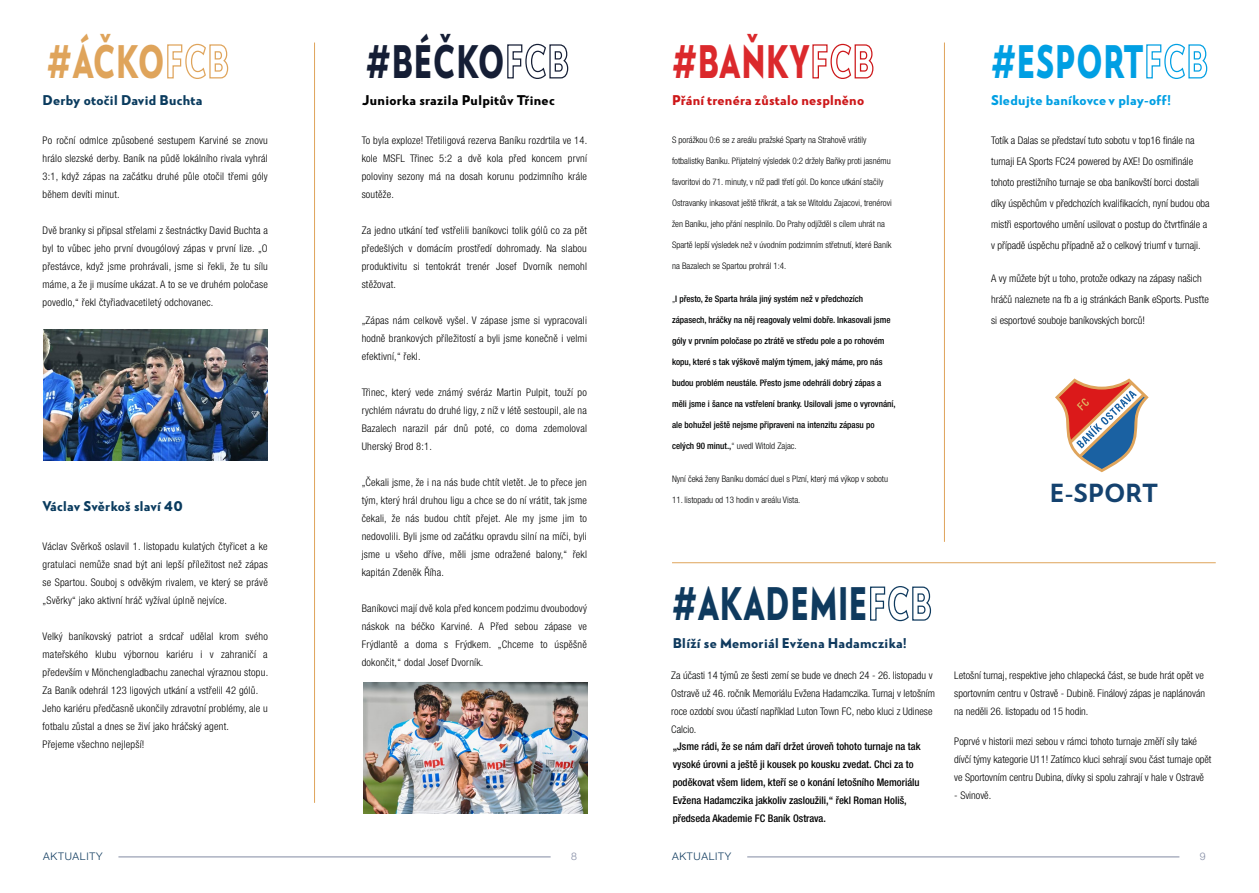
<style>
.page{position:relative;width:1259px;height:893px;background:#fff}
.page>*{position:absolute;margin:0;border:0;box-sizing:border-box;transform-origin:0 0}
.t1{font:900 45px "RNS Miles";letter-spacing:.02em;color:#0f3a5e;scale:.69 1}
.t2{font:900 45px "RNS Miles";letter-spacing:.02em;color:#009fe3;scale:.69 1}
.t3{font:900 45px "RNS Miles";letter-spacing:.02em;color:#151e35;scale:.69 1}
.t4{font:900 45px "RNS Miles";letter-spacing:.02em;color:#db292c;scale:.69 1}
.t5{font:900 45px "RNS Miles";letter-spacing:.02em;color:#dfa45b;scale:.69 1}
.t6{font:800 25.05px "RNS Miles";color:#14426f}
.t7{font:900 13.5px "RNS Miles";letter-spacing:.02em;color:#0a3b5e}
.t8{font:900 13.5px "RNS Miles";letter-spacing:.02em;color:#0f3a5e}
.t9{font:900 13.5px "RNS Miles";letter-spacing:.02em;color:#000}
.t10{font:900 13.5px "RNS Miles";letter-spacing:.02em;color:#cd1719}
.t11{font:900 13.5px "RNS Miles";letter-spacing:.02em;color:#009fe3}
.t12{font:300 condensed 10.5px/18px "Helvetica Neue LT Pro";letter-spacing:.02em;color:#000;text-align:justify}
.t13{font:300 condensed 10.5px/21px "Helvetica Neue LT Pro";color:#000}
.t14{font:500 condensed 10.5px/18px "Helvetica Neue LT Pro";color:#000}
.t15{font:300 condensed 10.5px/18px "Helvetica Neue LT Pro";color:#010202}
.t16{font:300 10.5px "Helvetica Neue LT Pro";letter-spacing:.07em;color:#0f3a5e}
.t17{font:300 10.5px "Helvetica Neue LT Pro";color:#828aa3}
.t18{font:300 condensed 9px "Helvetica Neue LT Pro";color:#010202}
.t19{font:500 condensed 9px "Helvetica Neue LT Pro";color:#010202}
.s1{color:#cd1719}
.s2{font-weight:300}
.s3{font-weight:500}
</style>
<div class="page">
<hr style="left:314px;top:43px;width:1px;height:760px;background:#dfa45b">
<hr style="left:944px;top:43px;width:1px;height:499px;background:#dfa45b">
<hr style="left:672px;top:562px;width:543px;height:1px;background:#dfa45b">
<img style="left:363px;top:682px;width:224px;height:131px">
<img style="left:43px;top:329px;width:225px;height:132px">
<hr style="left:118px;top:857px;width:432px;height:1px;background:#828aa3">
<hr style="left:747px;top:857px;width:432px;height:1px;background:#828aa3">
<svg style="left:1055px;top:378px;width:93px;height:94px"></svg>
<h1 class="t5" style="left:47px;top:31px;width:265px">#ÁČKOFCB</h1>
<h1 class="t3" style="left:366px;top:31px;width:296px">#BÉČKOFCB</h1>
<h1 class="t4" style="left:672px;top:31px;width:294px">#BAŇKY<span class="s1">FCB</span></h1>
<h1 class="t2" style="left:991px;top:31px;width:316px">#ESPORTFCB</h1>
<p class="t7" style="left:43px;top:91px;width:161px">Derby otočil David Buchta</p>
<p class="t11" style="left:991px;top:91px;width:181px">Sledujte baníkovce v play-off!</p>
<p class="t9" style="left:362px;top:91px;width:195px">Juniorka srazila Pulpitův Třinec</p>
<p class="t10" style="left:672px;top:91px;width:194px">Přání trenéra zůstalo nesplněno</p>
<p class="t12" style="left:43px;top:131px;width:227px">Po roční odmlce způsobené sestupem Karviné se znovu hrálo slezské derby. Baník na půdě lokálního rivala vyhrál 3:1, když zápas na začátku druhé půle otočil třemi góly během devíti minut.</p>
<p class="t12" style="left:43px;top:221px;width:227px">Dvě branky si připsal střelami z šestnáctky David Buchta a byl to vůbec jeho první dvougólový zápas v první lize. „O přestávce, když jsme prohrávali, jsme si řekli, že tu sílu máme, a že ji musíme ukázat. A to se ve druhém poločase povedlo,“ řekl čtyřiadvacetiletý odchovanec.</p>
<p class="t7" style="left:43px;top:496px;width:142px">Václav Svěrkoš slaví 40</p>
<p class="t12" style="left:43px;top:537px;width:227px">Václav Svěrkoš oslavil 1. listopadu kulatých čtyřicet a ke gratulaci nemůže snad být ani lepší příležitost než zápas se Spartou. Souboj s odvěkým rivalem, ve který se právě „Svěrky“ jako aktivní hráč vyžíval úplně nejvíce.</p>
<p class="t12" style="left:43px;top:627px;width:227px;text-align:left">Velký baníkovský patriot a srdcař udělal krom svého mateřského klubu výbornou kariéru i v zahraničí a především v Mönchengladbachu zanechal výraznou stopu.<br>Za Baník odehrál 123 ligových utkání a vstřelil 42 gólů.<br>Jeho kariéru předčasně ukončily zdravotní problémy, ale u fotbalu zůstal a dnes se živí jako hráčský agent.<br>Přejeme všechno nejlepší!</p>
<p class="t12" style="left:362px;top:131px;width:227px">To byla exploze! Třetiligová rezerva Baníku rozdrtila ve 14. kole MSFL Třinec 5:2 a dvě kola před koncem první poloviny sezony má na dosah korunu podzimního krále soutěže.</p>
<p class="t12" style="left:362px;top:221px;width:227px">Za jedno utkání teď vstřelili baníkovci tolik gólů co za pět předešlých v domácím prostředí dohromady. Na slabou produktivitu si tentokrát trenér Josef Dvorník nemohl stěžovat.</p>
<p class="t12" style="left:362px;top:311px;width:227px">„Zápas nám celkově vyšel. V zápase jsme si vypracovali hodně brankových příležitostí a byli jsme konečně i velmi efektivní,“ řekl.</p>
<p class="t12" style="left:362px;top:383px;width:227px">Třinec, který vede známý svéráz Martin Pulpit, touží po rychlém návratu do druhé ligy, z níž v létě sestoupil, ale na Bazalech narazil pár dnů poté, co doma zdemoloval Uherský Brod 8:1.</p>
<p class="t12" style="left:362px;top:473px;width:227px">„Čekali jsme, že i na nás bude chtít vletět. Je to přece jen tým, který hrál druhou ligu a chce se do ní vrátit, tak jsme čekali, že nás budou chtít přejet. Ale my jsme jim to nedovolili. Byli jsme od začátku opravdu silní na míči, byli jsme u všeho dříve, měli jsme odražené balony,“ řekl kapitán Zdeněk Říha.</p>
<p class="t12" style="left:362px;top:599px;width:227px">Baníkovci mají dvě kola před koncem podzimu dvoubodový náskok na béčko Karviné. A Před sebou zápase ve Frýdlantě a doma s Frýdkem. „Chceme to úspěšně dokončit,“ dodal Josef Dvorník.</p>
<p class="t18" style="left:672px;top:135px;width:196px">S porážkou 0:6 se z areálu pražské Sparty na Strahově vrátily</p>
<p class="t18" style="left:672px;top:156px;width:220px">fotbalistky Baníku. Přijatelný výsledek 0:2 držely Baňky proti jasnému</p>
<p class="t18" style="left:672px;top:177px;width:213px">favoritovi do 71. minuty, v níž padl třetí gól. Do konce utkání stačily</p>
<p class="t18" style="left:672px;top:198px;width:221px">Ostravanky inkasovat ještě třikrát, a tak se Witoldu Zajacovi, trenérovi</p>
<p class="t18" style="left:672px;top:219px;width:214px">žen Baníku, jeho přání nesplnilo. Do Prahy odjížděl s cílem uhrát na</p>
<p class="t18" style="left:672px;top:240px;width:221px">Spartě lepší výsledek než v úvodním podzimním střetnutí, které Baník</p>
<p class="t18" style="left:672px;top:261px;width:116px">na Bazalech se Spartou prohrál 1:4.</p>
<p class="t19" style="left:672px;top:294px;width:192px"><span class="s2">„</span>I přesto, že Sparta hrála jiný systém než v předchozích</p>
<p class="t19" style="left:672px;top:315px;width:220px">zápasech, hráčky na něj reagovaly velmi dobře. Inkasovali jsme</p>
<p class="t19" style="left:672px;top:336px;width:214px">góly v prvním poločase po ztrátě ve středu pole a po rohovém</p>
<p class="t19" style="left:672px;top:357px;width:212px">kopu, které s tak výškově malým týmem, jaký máme, pro nás</p>
<p class="t19" style="left:672px;top:378px;width:211px">budou problém neustále. Přesto jsme odehráli dobrý zápas a</p>
<p class="t19" style="left:672px;top:399px;width:225px">měli jsme i šance na vstřelení branky. Usilovali jsme o vyrovnání,</p>
<p class="t19" style="left:672px;top:420px;width:204px">ale bohužel ještě nejsme připraveni na intenzitu zápasu po</p>
<p class="t18" style="left:672px;top:441px;width:126px"><span class="s3">celých 90 minut.,</span>“ uvedl Witold Zajac.</p>
<p class="t18" style="left:672px;top:474px;width:217px">Nyní čeká ženy Baníku domácí duel s Plzní, který má výkop v sobotu</p>
<p class="t18" style="left:672px;top:495px;width:130px">11. listopadu od 13 hodin v areálu Vista.</p>
<p class="t13" style="left:991px;top:130px;width:220px">Totík a Dalas se představí tuto sobotu v top16 finále na turnaji EA Sports FC24 powered by AXE! Do osmifinále tohoto prestižního turnaje se oba baníkovští borci dostali díky úspěchům v předchozích kvalifikacích, nyní budou oba mistři esportového umění usilovat o postup do čtvrtfinále a v případě úspěchu případně až o celkový triumf v turnaji.</p>
<p class="t13" style="left:991px;top:268px;width:219px">A vy můžete být u toho, protože odkazy na zápasy našich hráčů naleznete na fb a ig stránkách Baník eSports. Pusťte si esportové souboje baníkovských borců!</p>
<h2 class="t6" style="left:1050px;top:476px;width:110px">E-SPORT</h2>
<h1 class="t1" style="left:672px;top:573px;width:378px">#AKADEMIEFCB</h1>
<p class="t8" style="left:673px;top:634px;width:236px">Blíží se Memoriál Evžena Hadamczika!</p>
<p class="t15" style="left:671px;top:666px;width:265px">Za účasti 14 týmů ze šesti zemí se bude ve dnech 24 - 26. listopadu v Ostravě už 46. ročník Memoriálu Evžena Hadamczika. Turnaj v letošním roce ozdobí svou účastí například Luton Town FC, nebo kluci z Udinese Calcio.</p>
<p class="t14" style="left:673px;top:737px;width:249px">„Jsme rádi, že se nám daří držet úroveň tohoto turnaje na tak vysoké úrovni a ještě ji kousek po kousku zvedat. Chci za to poděkovat všem lidem, kteří se o konání letošního Memoriálu Evžena Hadamczika jakkoliv zasloužili,“ řekl Roman Holiš, předseda Akademie FC Baník Ostrava.</p>
<p class="t12" style="left:954px;top:666px;width:252px">Letošní turnaj, respektive jeho chlapecká část, se bude hrát opět ve sportovním centru v Ostravě - Dubině. Finálový zápas je naplánován na neděli 26. listopadu od 15 hodin.</p>
<p class="t13" style="left:954px;top:732px;width:259px;line-height:18px">Poprvé v historii mezi sebou v rámci tohoto turnaje změří síly také dívčí týmy kategorie U11! Zatímco kluci sehrají svou část turnaje opět ve Sportovním centru Dubina, dívky si spolu zahrají v hale v Ostravě</p>
<p class="t13" style="left:954px;top:784px;width:38px">- Svinově.</p>
<p class="t16" style="left:43px;top:850px;width:61px">AKTUALITY</p>
<p class="t17" style="left:571px;top:850px;width:7px">8</p>
<p class="t16" style="left:672px;top:850px;width:61px">AKTUALITY</p>
<p class="t17" style="left:1200px;top:850px;width:7px">9</p>
</div>
